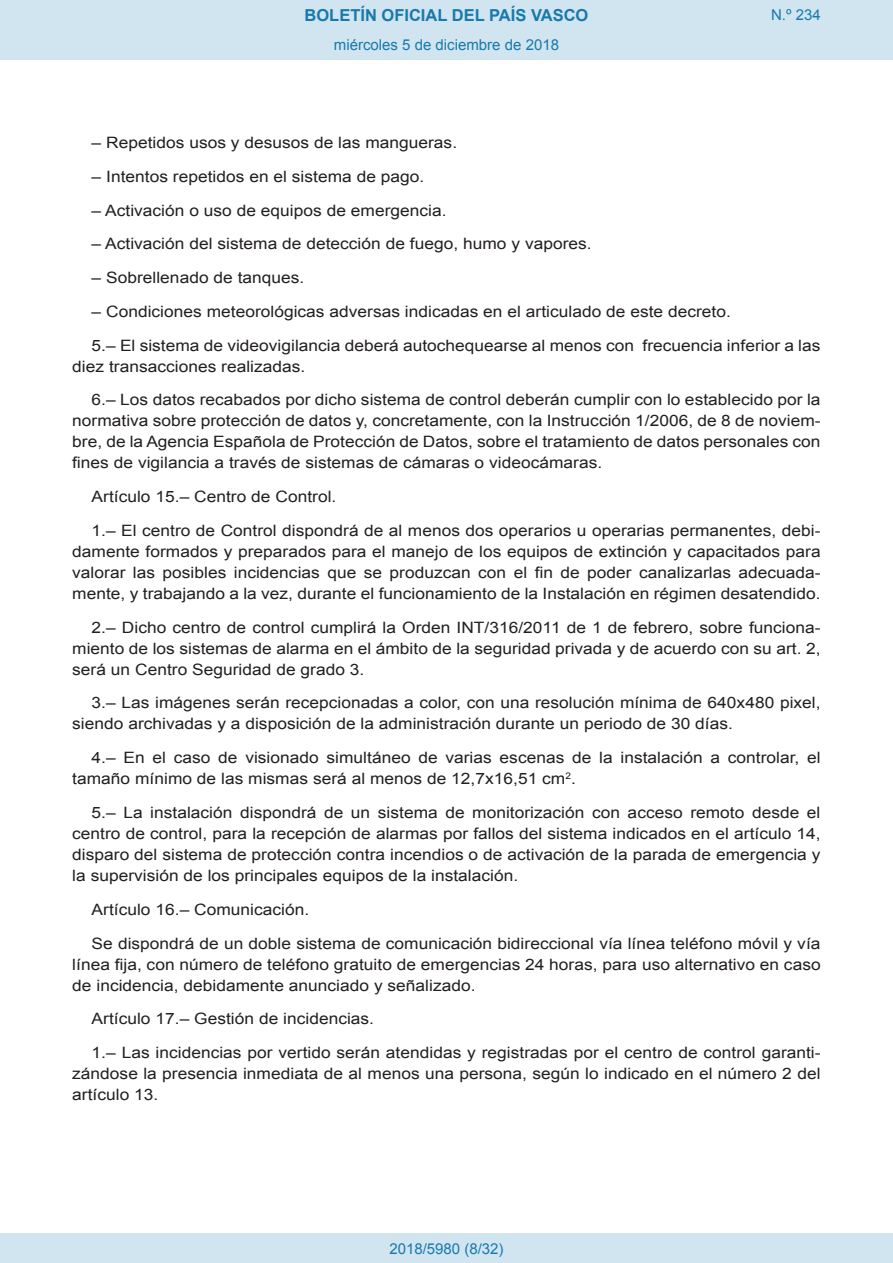
<style>
.page{position:relative;width:893px;height:1263px;background:#fff}
.page>*{position:absolute;margin:0;border:0;box-sizing:border-box;transform-origin:0 0}
.t1{font:700 16.5px "Arial";color:#1879ad}
.BOPVDetalle{font:15.6px/21px "Arial";color:#231f20;text-align:justify;scale:1.11 1}
.Paginacion_Centro{font:15px "Arial";color:#1879ad}
</style>
<div class="page">
<div style="left:0;top:0;width:893px;height:60px;background:#d0e5f0"></div>
<div style="left:0;top:1233px;width:893px;height:30px;background:#d0e5f0"></div>
<p class="t1" style="left:305px;top:4px;width:285px">BOLETÍN OFICIAL DEL PAÍS VASCO</p>
<p class="Paginacion_Centro" style="left:334px;top:35px;width:227px">miércoles 5 de diciembre de 2018</p>
<p class="Paginacion_Centro" style="left:771px;top:5px;width:51px">N.º 234</p>
<p class="BOPVDetalle" style="left:92px;top:132px;width:331px">– Repetidos usos y desusos de las mangueras.</p>
<p class="BOPVDetalle" style="left:92px;top:166px;width:301px">– Intentos repetidos en el sistema de pago.</p>
<p class="BOPVDetalle" style="left:92px;top:200px;width:321px">– Activación o uso de equipos de emergencia.</p>
<p class="BOPVDetalle" style="left:92px;top:234px;width:452px">– Activación del sistema de detección de fuego, humo y vapores.</p>
<p class="BOPVDetalle" style="left:92px;top:267px;width:193px">– Sobrellenado de tanques.</p>
<p class="BOPVDetalle" style="left:92px;top:301px;width:577px">– Condiciones meteorológicas adversas indicadas en el articulado de este decreto.</p>
<p class="BOPVDetalle" style="left:72px;top:335px;width:675px;text-indent:19px">5.– El sistema de videovigilancia deberá autochequearse al menos con frecuencia inferior a las diez transacciones realizadas.</p>
<p class="BOPVDetalle" style="left:72px;top:390px;width:676px;text-indent:19px">6.– Los datos recabados por dicho sistema de control deberán cumplir con lo establecido por la normativa sobre protección de datos y, concretamente, con la Instrucción 1/2006, de 8 de noviem&shy;bre, de la Agencia Española de Protección de Datos, sobre el tratamiento de datos personales con fines de vigilancia a través de sistemas de cámaras o videocámaras.</p>
<p class="BOPVDetalle" style="left:92px;top:486px;width:222px">Artículo 15.– Centro de Control.</p>
<p class="BOPVDetalle" style="left:72px;top:520px;width:676px;text-indent:19px">1.– El centro de Control dispondrá de al menos dos operarios u operarias permanentes, debi&shy;damente formados y preparados para el manejo de los equipos de extinción y capacitados para valorar las posibles incidencias que se produzcan con el fin de poder canalizarlas adecuada&shy;mente, y trabajando a la vez, durante el funcionamiento de la Instalación en régimen desatendido.</p>
<p class="BOPVDetalle" style="left:72px;top:617px;width:676px;text-indent:19px">2.– Dicho centro de control cumplirá la Orden INT/316/2011 de 1 de febrero, sobre funciona&shy;miento de los sistemas de alarma en el ámbito de la seguridad privada y de acuerdo con su art. 2, será un Centro Seguridad de grado 3.</p>
<p class="BOPVDetalle" style="left:72px;top:693px;width:676px;text-indent:19px">3.– Las imágenes serán recepcionadas a color, con una resolución mínima de 640x480 pixel, siendo archivadas y a disposición de la administración durante un periodo de 30 días.</p>
<p class="BOPVDetalle" style="left:72px;top:747px;width:676px;text-indent:19px">4.– En el caso de visionado simultáneo de varias escenas de la instalación a controlar, el tamaño mínimo de las mismas será al menos de 12,7x16,51 cm<sup>2</sup>.</p>
<p class="BOPVDetalle" style="left:72px;top:802px;width:676px;text-indent:19px">5.– La instalación dispondrá de un sistema de monitorización con acceso remoto desde el centro de control, para la recepción de alarmas por fallos del sistema indicados en el artículo 14, disparo del sistema de protección contra incendios o de activación de la parada de emergencia y la supervisión de los principales equipos de la instalación.</p>
<p class="BOPVDetalle" style="left:92px;top:899px;width:197px">Artículo 16.– Comunicación.</p>
<p class="BOPVDetalle" style="left:72px;top:933px;width:676px;text-indent:19px">Se dispondrá de un doble sistema de comunicación bidireccional vía línea teléfono móvil y vía línea fija, con número de teléfono gratuito de emergencias 24 horas, para uso alternativo en caso de incidencia, debidamente anunciado y señalizado.</p>
<p class="BOPVDetalle" style="left:92px;top:1008px;width:256px">Artículo 17.– Gestión de incidencias.</p>
<p class="BOPVDetalle" style="left:72px;top:1042px;width:676px;text-indent:19px">1.– Las incidencias por vertido serán atendidas y registradas por el centro de control garanti&shy;zándose la presencia inmediata de al menos una persona, según lo indicado en el número 2 del artículo 13.</p>
<p class="Paginacion_Centro" style="left:389px;top:1238px;width:116px">2018/5980 (8/32)</p>
</div>
